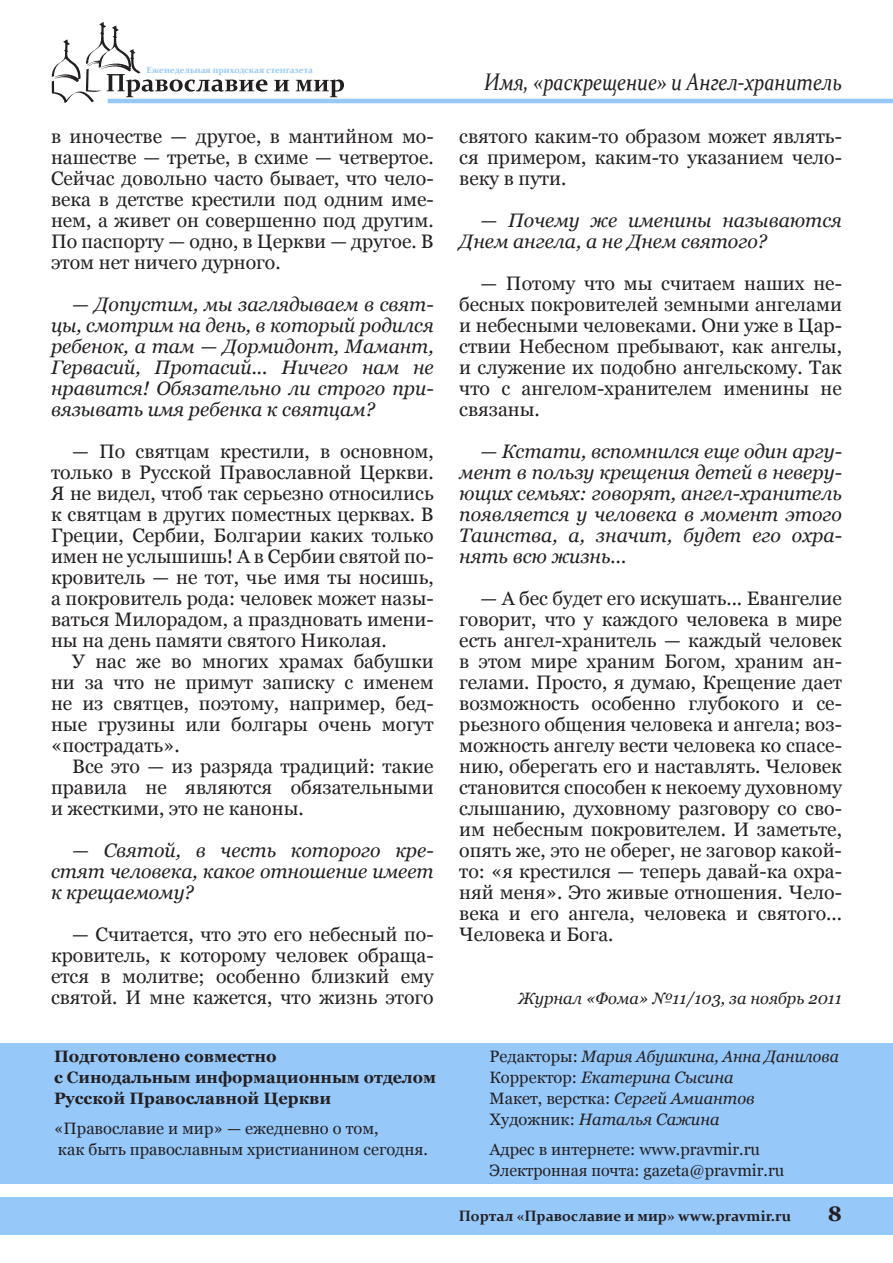
<style>
.page{position:relative;width:893px;height:1263px;background:#fff}
.page>*{position:absolute;margin:0;border:0;box-sizing:border-box;transform-origin:0 0}
.Podzagolovok{font:italic 24px "Constantia";color:#231f20;scale:.82 1}
.t1{font:700 21px "Georgia";color:#231f20}
.Text{font:19.5px/21px "Georgia";color:#231f20;text-align:justify}
.Text-2{font:italic 19.5px/21px "Georgia";color:#231f20;text-align:justify}
.Bibliography{font:italic 16.5px/21px "Georgia";color:#231f20}
.t2{font:16.5px/21px "Georgia";color:#231f20}
.t3{font:700 16.5px/21px "Georgia";color:#231f20}
.t4{font:700 15px "Constantia";color:#231f20}
.t5{font:700 9px "Constantia";color:#96c8fa}
.s1{font-style:normal}
</style>
<div class="page">
<svg style="left:52px;top:22px;width:215px;height:81px"></svg>
<svg style="left:274px;top:80px;width:15px;height:11px"></svg>
<svg style="left:296px;top:79px;width:48px;height:18px"></svg>
<hr style="left:108px;top:99px;width:785px;height:4px;background:#96c8fa">
<div style="left:0;top:1197px;width:893px;height:37px;background:#96c8fa"></div>
<div style="left:0;top:1043px;width:893px;height:140px;background:#96c8fa"></div>
<p class="t5" style="left:147px;top:64px;width:168px">Еженедельная приходская стенгазета</p>
<p class="Text" style="left:51px;top:125px;width:384px">в иночестве — другое, в мантийном мо&shy;нашестве — третье, в схиме — четвертое.<br>Сейчас довольно часто бывает, что чело&shy;века в детстве крестили под одним име&shy;нем, а живет он совершенно под другим.<br>По паспорту — одно, в Церкви — другое. В этом нет ничего дурного.</p>
<p class="Text-2" style="left:51px;top:293px;width:384px;text-indent:21px">— Допустим, мы заглядываем в свят&shy;цы, смотрим на день, в который родился ребенок, а там — Дормидонт, Мамант, Гервасий, Протасий... Ничего нам не нравится! Обязательно ли строго при&shy;вязывать имя ребенка к святцам?</p>
<p class="Text" style="left:51px;top:440px;width:384px;text-indent:21px">— По святцам крестили, в основном, только в Русской Православной Церкви.<br>Я не видел, чтоб так серьезно относились к святцам в других поместных церквах. В Греции, Сербии, Болгарии каких только имен не услышишь! А в Сербии святой по&shy;кровитель — не тот, чье имя ты носишь, а покровитель рода: человек может назы&shy;ваться Милорадом, а праздновать имени&shy;ны на день памяти святого Николая.</p>
<p class="Text" style="left:51px;top:650px;width:384px;text-indent:21px">У нас же во многих храмах бабушки ни за что не примут записку с именем не из святцев, поэтому, например, бед&shy;ные грузины или болгары очень могут «пострадать».</p>
<p class="Text" style="left:51px;top:755px;width:384px;text-indent:21px">Все это — из разряда традиций: такие правила не являются обязательными и жесткими, это не каноны.</p>
<p class="Text-2" style="left:51px;top:839px;width:384px;text-indent:21px">— Святой, в честь которого кре&shy;стят человека, какое отношение имеет к крещаемому?</p>
<p class="Text" style="left:51px;top:923px;width:384px;text-indent:21px">— Считается, что это его небесный по&shy;кровитель, к которому человек обраща&shy;ется в молитве; особенно близкий ему святой. И мне кажется, что жизнь этого</p>
<p class="t3" style="left:54px;top:1046px;width:384px">Подготовлено совместно<br>с Синодальным информационным отделом<br>Русской Православной Церкви</p>
<p class="t2" style="left:54px;top:1118px;width:376px">«Православие и мир» — ежедневно о том,<br>как быть православным христианином сегодня.</p>
<p class="Podzagolovok" style="left:484px;top:66px;width:438px">Имя, «раскрещение» и Ангел-хранитель</p>
<p class="Text" style="left:459px;top:125px;width:384px">святого каким-то образом может являть&shy;ся примером, каким-то указанием чело&shy;веку в пути.</p>
<p class="Text-2" style="left:459px;top:209px;width:384px;text-indent:21px">— Почему же именины называются<br>Днем ангела, а не Днем святого?</p>
<p class="Text" style="left:459px;top:272px;width:384px;text-indent:21px">— Потому что мы считаем наших не&shy;бесных покровителей земными ангелами и небесными человеками. Они уже в Цар&shy;ствии Небесном пребывают, как ангелы, и служение их подобно ангельскому. Так что с ангелом-хранителем именины не связаны.</p>
<p class="Text-2" style="left:459px;top:440px;width:384px;text-indent:21px">— Кстати, вспомнился еще один аргу&shy;мент в пользу крещения детей в неверу&shy;ющих семьях: говорят, ангел-хранитель появляется у человека в момент этого Таинства, а, значит, будет его охра&shy;нять всю жизнь...</p>
<p class="Text" style="left:459px;top:587px;width:384px;text-indent:21px">— А бес будет его искушать... Евангелие говорит, что у каждого человека в мире есть ангел-хранитель — каждый человек в этом мире храним Богом, храним ан&shy;гелами. Просто, я думаю, Крещение дает возможность особенно глубокого и се&shy;рьезного общения человека и ангела; воз&shy;можность ангелу вести человека ко спасе&shy;нию, оберегать его и наставлять. Человек становится способен к некоему духовному слышанию, духовному разговору со сво&shy;им небесным покровителем. И заметьте, опять же, это не оберег, не заговор какой&shy;то: «я крестился — теперь давай-ка охра&shy;няй меня». Это живые отношения. Чело&shy;века и его ангела, человека и святого...<br>Человека и Бога.</p>
<p class="Bibliography" style="left:519px;top:987px;width:325px">Журнал «Фома» №11/103, за ноябрь 2011</p>
<p class="Bibliography" style="left:489px;top:1046px;width:351px"><span class="s1">Редакторы:</span> Мария Абушкина, Анна Данилова<br><span class="s1">Корректор:</span> Екатерина Сысина<br><span class="s1">Макет, верстка:</span> Сергей Амиантов<br><span class="s1">Художник:</span> Наталья Сажина</p>
<p class="t2" style="left:489px;top:1139px;width:296px">Адрес в интернете: www.pravmir.ru<br>Электронная почта: gazeta@pravmir.ru</p>
<p class="t4" style="left:459px;top:1205px;width:334px">Портал «Православие и мир» www.pravmir.ru</p>
<p class="t1" style="left:828px;top:1202px;width:16px">8</p>
</div>
